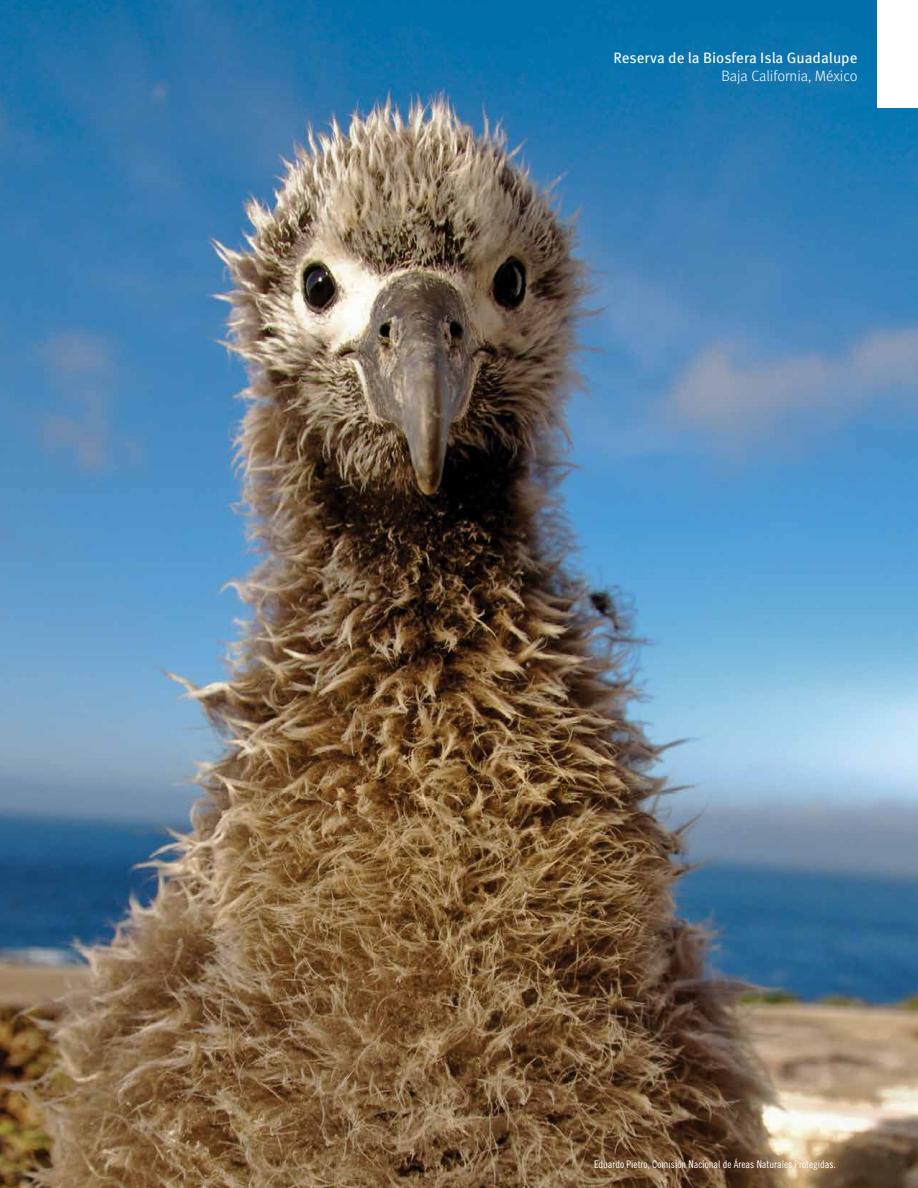
<style>
.page{position:relative;width:918px;height:1188px;background:#fff}
.page>*{position:absolute;margin:0;border:0;box-sizing:border-box;transform-origin:0 0}
.t1{font:15px "Meta Pro";color:#fff}
.t2{font:300 15px "Meta Pro";letter-spacing:-.005em;color:#fff}
.t3{font:10.5px "Trade Gothic LT Std Cn 18";color:#fff}
</style>
<div class="page">
<img style="left:0;top:0;width:918px;height:1188px">
<div style="left:878px;top:0;width:40px;height:108px;background:#fff"></div>
<h1 class="t1" style="left:614px;top:48px;width:245px">Reserva de la Biosfera Isla Guadalupe</h1>
<h1 class="t2" style="left:721px;top:65px;width:138px">Baja California, México</h1>
<p class="t3" style="left:594px;top:1158px;width:243px">Eduardo Pietro, Comisión Nacional de Áreas Naturales Protegidas.</p>
</div>
